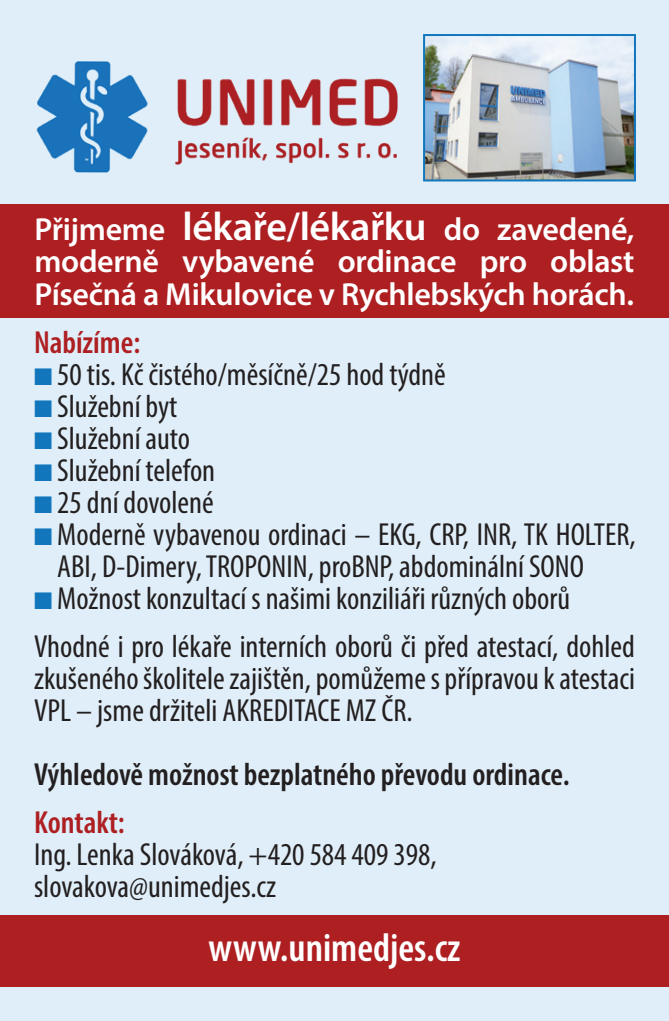
<style>
.page{position:relative;width:669px;height:1021px;background:#fff}
.page>*{position:absolute;margin:0;border:0;box-sizing:border-box;transform-origin:0 0}
.t1{font:600 condensed 40px "Myriad Pro";color:#fff}
.List_Paragraph{font:condensed 32px/32px "Myriad Pro";color:#231f20}
.t2{font:600 32px/32.4px "Myriad Pro";letter-spacing:-.01em;color:#fff;text-align:justify}
.t3{font:600 condensed 32px "Myriad Pro";color:#231f20}
.t4{font:600 condensed 32px "Myriad Pro";color:#ae1f22}
.s1{font-size:40px}
.s2{color:#1276bd}
.s3{font-weight:600;color:#ae1f22}
</style>
<div class="page">
<div style="left:0;top:0;width:669px;height:1020px;background:#dfeef8"></div>
<img style="left:36px;top:61px;width:361px;height:112px">
<img style="left:426px;top:37px;width:207px;height:141px">
<div style="left:423px;top:34px;width:213px;height:147px;border:2px solid #1276bd"></div>
<div style="left:0;top:204px;width:669px;height:113px;background:#ae1f22"></div>
<div style="left:0;top:915px;width:669px;height:71px;background:#ae1f22"></div>
<p class="t2" style="left:34px;top:212px;width:602px">Přijmeme <span class="s1">lékaře/lékařku</span> do zavedené, moderně vybavené ordinace pro oblast Písečná a Mikulovice v Rychlebských horách.</p>
<p class="t4" style="left:34px;top:323px;width:108px">Nabízíme:</p>
<p class="List_Paragraph" style="left:34px;top:358px;width:413px"><span class="s2">■</span> 50 tis. Kč čistého/měsíčně/25 hod týdně</p>
<p class="List_Paragraph" style="left:34px;top:390px;width:145px"><span class="s2">■</span> Služební byt</p>
<p class="List_Paragraph" style="left:34px;top:422px;width:158px"><span class="s2">■</span> Služební auto</p>
<p class="List_Paragraph" style="left:34px;top:454px;width:183px"><span class="s2">■</span> Služební telefon</p>
<p class="List_Paragraph" style="left:34px;top:486px;width:181px"><span class="s2">■</span> 25 dní dovolené</p>
<p class="List_Paragraph" style="left:57px;top:518px;width:580px;text-indent:-23px"><span class="s2">■</span> Moderně vybavenou ordinaci – EKG, CRP, INR, TK HOLTER,<br>ABI, D-Dimery, TROPONIN, proBNP, abdominální SONO</p>
<p class="List_Paragraph" style="left:34px;top:582px;width:538px"><span class="s2">■</span> Možnost konzultací s našimi konziliáři různých oborů</p>
<p class="List_Paragraph" style="left:34px;top:630px;width:602px;text-align:justify">Vhodné i pro lékaře interních oborů či před atestací, dohled zkušeného školitele zajištěn, pomůžeme s přípravou k atestaci VPL – jsme držiteli AKREDITACE MZ ČR.</p>
<p class="t3" style="left:34px;top:755px;width:537px">Výhledově možnost bezplatného převodu ordinace.</p>
<p class="List_Paragraph" style="left:34px;top:806px;width:404px"><span class="s3">Kontakt:<br></span>Ing. Lenka Slováková, +420 584 409 398, slovakova@unimedjes.cz</p>
<p class="t1" style="left:208px;top:923px;width:254px">www.unimedjes.cz</p>
</div>
